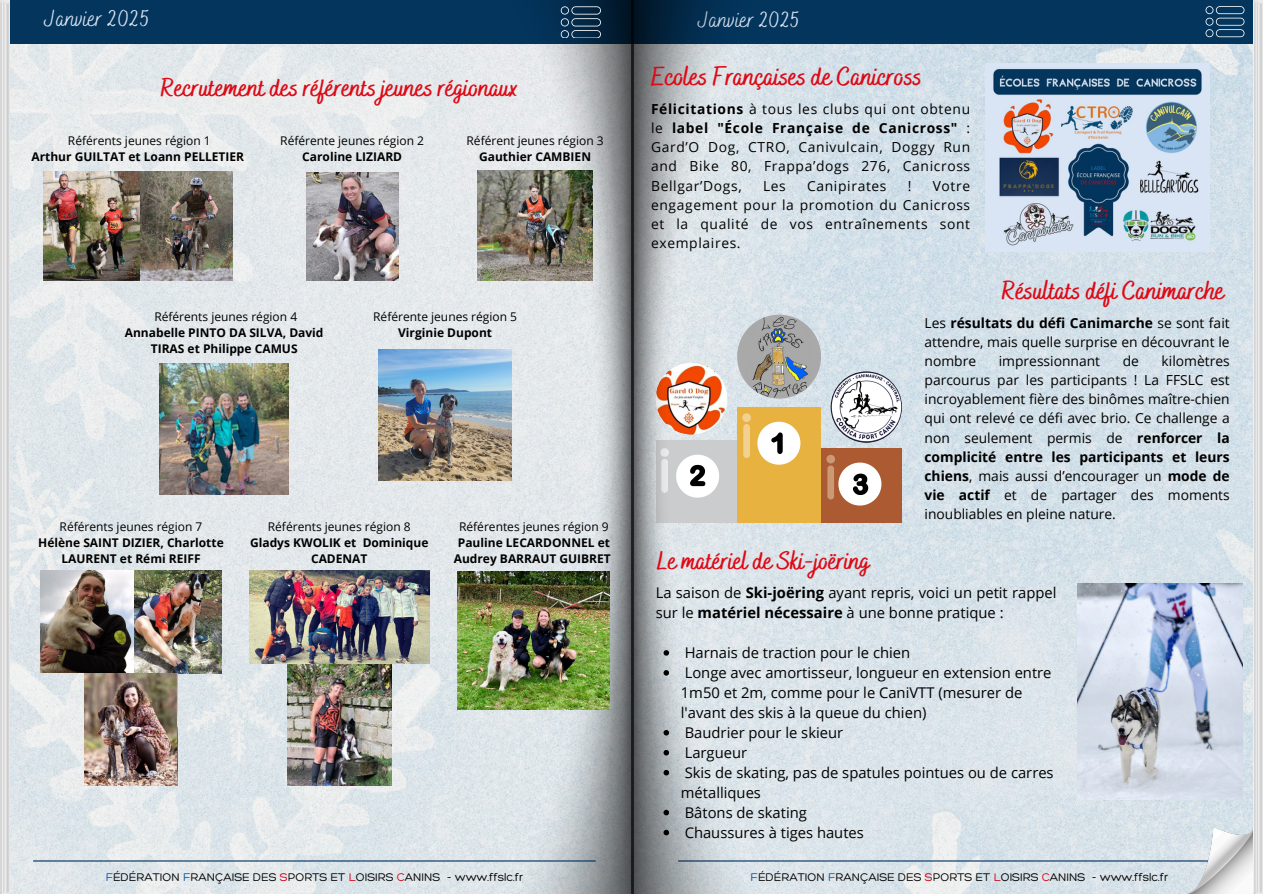
<style>
.page{position:relative;width:1263px;height:894px;background:#fff}
.page>*{position:absolute;margin:0;border:0;box-sizing:border-box;transform-origin:0 0}
.t1{font:700 26.1px "Bakerie Smooth";color:#dd0a16}
.t2{font:700 25.8px "Bakerie Smooth";color:#dd0a16}
.t3{font:700 25.5px "Bakerie Smooth";color:#dd0a16}
.t4{font:700 25.05px "Bakerie Smooth";color:#dd0a16}
.t5{font:23.4px "Bakerie Smooth";color:#d9e5f4}
.t6{font:22.65px "Bakerie Smooth";color:#d9e5f4}
.t7{font:14.7px/20px "Open Sans";color:#000}
.t8{font:13.8px/19.2px "Open Sans";letter-spacing:.025em;color:#000;text-align:justify}
.t9{font:13.8px "Open Sans";color:#000}
.t10{font:13.8px "Open Sans";letter-spacing:.045em;color:#000}
.t11{font:700 12px/16px "Open Sans";color:#000;text-align:center}
.t12{font:12px "Open Sans";color:#000}
.t13{font:300 12px "Hero";color:#000}
.s1{font-weight:700}
.s2{color:#0057a5}
.s3{color:#d30014}
</style>
<div class="page">
<img style="left:9px;top:43px;width:1245px;height:850px">
<div style="left:0;top:0;width:1263px;height:43px;background:#04355d"></div>
<img style="left:504px;top:0;width:127px;height:893px">
<svg style="left:561px;top:6px;width:40px;height:32px"></svg>
<svg style="left:1205px;top:6px;width:39px;height:31px"></svg>
<hr style="left:678px;top:860px;width:563px;height:1px;background:#00315f">
<img style="left:1187px;top:826px;width:67px;height:67px">
<hr style="left:33px;top:860px;width:563px;height:1px;background:#00315f">
<img style="left:0;top:0;width:9px;height:893px">
<div style="left:818px;top:448px;width:84px;height:74px;background:#ab5a31"></div>
<div style="left:737px;top:407px;width:84px;height:115px;background:#e8b241"></div>
<svg style="left:761px;top:421px;width:39px;height:43px"></svg>
<svg style="left:826px;top:454px;width:55px;height:51px"></svg>
<div style="left:827px;top:465px;width:7px;height:34px;background:#cb9a74;border-radius:3px"></div>
<img style="left:831px;top:371px;width:71px;height:71px;border-radius:50%">
<img style="left:737px;top:314px;width:84px;height:84px;border-radius:50%">
<img style="left:631px;top:0;width:130px;height:893px">
<img style="left:1254px;top:0;width:9px;height:893px">
<img style="left:306px;top:172px;width:93px;height:108px">
<img style="left:379px;top:349px;width:132px;height:131px">
<img style="left:478px;top:170px;width:115px;height:111px">
<img style="left:160px;top:363px;width:128px;height:131px">
<img style="left:40px;top:570px;width:182px;height:103px">
<img style="left:85px;top:673px;width:92px;height:112px">
<img style="left:288px;top:663px;width:103px;height:122px">
<img style="left:249px;top:570px;width:180px;height:93px">
<img style="left:457px;top:571px;width:152px;height:138px">
<img style="left:44px;top:172px;width:189px;height:109px">
<img style="left:985px;top:63px;width:224px;height:188px">
<svg style="left:663px;top:650px;width:6px;height:5px"></svg>
<svg style="left:663px;top:670px;width:6px;height:5px"></svg>
<svg style="left:663px;top:729px;width:6px;height:6px"></svg>
<svg style="left:663px;top:749px;width:6px;height:6px"></svg>
<svg style="left:663px;top:769px;width:6px;height:6px"></svg>
<svg style="left:663px;top:809px;width:6px;height:6px"></svg>
<svg style="left:663px;top:829px;width:6px;height:6px"></svg>
<img style="left:1077px;top:583px;width:165px;height:215px">
<p class="t5" style="left:44px;top:5px;width:107px">Janvier 2025</p>
<p class="t3" style="left:161px;top:73px;width:359px">Recrutement des référents jeunes régionaux</p>
<p class="t12" style="left:68px;top:132px;width:144px">Référents jeunes région 1</p>
<h1 class="t11" style="left:31px;top:148px;width:214px">Arthur GUILTAT et Loann PELLETIER</h1>
<p class="t12" style="left:280px;top:132px;width:145px">Référente jeunes région 2</p>
<p class="t11" style="left:302px;top:148px;width:101px">Caroline LIZIARD</p>
<h3 class="t12" style="left:467px;top:132px;width:139px">Référent jeunes région 3</h3>
<p class="t11" style="left:479px;top:148px;width:113px">Gauthier CAMBIEN</p>
<p class="t12" style="left:154px;top:308px;width:144px">Référents jeunes région 4</p>
<p class="t11" style="left:125px;top:324px;width:200px">Annabelle PINTO DA SILVA, David<br>TIRAS et Philippe CAMUS</p>
<p class="t12" style="left:373px;top:308px;width:145px">Référente jeunes région 5</p>
<h1 class="t11" style="left:398px;top:324px;width:95px">Virginie Dupont</h1>
<p class="t12" style="left:60px;top:518px;width:144px">Référents jeunes région 7</p>
<p class="t11" style="left:38px;top:534px;width:187px">Hélène SAINT DIZIER, Charlotte<br>LAURENT et Rémi REIFF</p>
<p class="t12" style="left:268px;top:517px;width:144px">Référents jeunes région 8</p>
<p class="t11" style="left:250px;top:533px;width:180px">Gladys KWOLIK et Dominique<br>CADENAT</p>
<p class="t12" style="left:459px;top:517px;width:151px">Référentes jeunes région 9</p>
<p class="t11" style="left:454px;top:533px;width:159px">Pauline LECARDONNEL et<br>Audrey BARRAUT GUIBRET</p>
<p class="t6" style="left:698px;top:7px;width:104px">Janvier 2025</p>
<p class="t1" style="left:651px;top:61px;width:273px">Ecoles Françaises de Canicross</p>
<p class="t8" style="left:651px;top:99px;width:321px"><span class="s1">Félicitations</span> à tous les clubs qui ont obtenu le <span class="s1">label "École Française de Canicross"</span> :<br>Gard’O Dog, CTRO, Canivulcain, Doggy Run and Bike 80, Frappa’dogs 276, Canicross Bellgar’Dogs,</p>
<p class="t8" style="left:763px;top:175px;width:24px">Les</p>
<p class="t10" style="left:807px;top:176px;width:81px">Canipirates</p>
<p class="t8" style="left:908px;top:175px;width:5px">!</p>
<p class="t8" style="left:651px;top:175px;width:321px;text-indent:282px">Votre engagement pour la promotion du Canicross et la qualité de vos entraînements sont exemplaires.</p>
<p class="t2" style="left:1002px;top:275px;width:224px">Résultats défi Canimarche</p>
<p class="t4" style="left:657px;top:546px;width:214px">Le matériel de Ski-joëring</p>
<p class="t8" style="left:924px;top:312px;width:307px">Les <span class="s1">résultats du défi Canimarche</span> se sont fait attendre, mais quelle surprise en découvrant le nombre</p>
<p class="t8" style="left:924px;top:351px;width:307px;text-indent:237px">kilomètres parcourus par les participants ! La FFSLC est incroyablement fière des binômes maître-chien qui ont relevé ce défi avec brio. Ce challenge a non seulement permis de <span class="s1">renforcer la complicité entre les participants et leurs chiens</span>, mais aussi d’encourager un <span class="s1">mode de vie actif</span> et de partager des moments inoubliables en pleine nature.</p>
<p class="t9" style="left:999px;top:351px;width:103px">impressionnant</p>
<p class="t8" style="left:1123px;top:351px;width:18px">de</p>
<p class="t7" style="left:656px;top:582px;width:402px">La saison de <span class="s1">Ski-joëring</span> ayant repris, voici un petit rappel sur le <span class="s1">matériel nécessaire</span> à une bonne pratique :</p>
<p class="t7" style="left:685px;top:642px;width:227px">Harnais de traction pour le chien</p>
<p class="t7" style="left:681px;top:662px;width:372px">Longe avec amortisseur, longueur en extension entre<br>1m50 et 2m, comme pour le CaniVTT (mesurer de l'avant des skis à la queue du chien)</p>
<p class="t7" style="left:685px;top:721px;width:160px">Baudrier pour le skieur</p>
<p class="t7" style="left:685px;top:741px;width:64px">Largueur</p>
<h3 class="t7" style="left:681px;top:761px;width:374px">Skis de skating, pas de spatules pointues ou de carres métalliques</h3>
<p class="t7" style="left:685px;top:801px;width:124px">Bâtons de skating</p>
<p class="t7" style="left:685px;top:821px;width:181px">Chaussures à tiges hautes</p>
<h2 class="t13" style="left:106px;top:869px;width:419px"><span class="s2">F</span>ÉDÉRATION <span class="s2">F</span>RANÇAISE DES <span class="s3">S</span>PORTS ET <span class="s3">L</span>OISIRS <span class="s3">C</span>ANINS - www.ffslc.fr</h2>
<h2 class="t13" style="left:751px;top:869px;width:419px"><span class="s2">F</span>ÉDÉRATION <span class="s2">F</span>RANÇAISE DES <span class="s3">S</span>PORTS ET <span class="s3">L</span>OISIRS <span class="s3">C</span>ANINS - www.ffslc.fr</h2>
</div>
